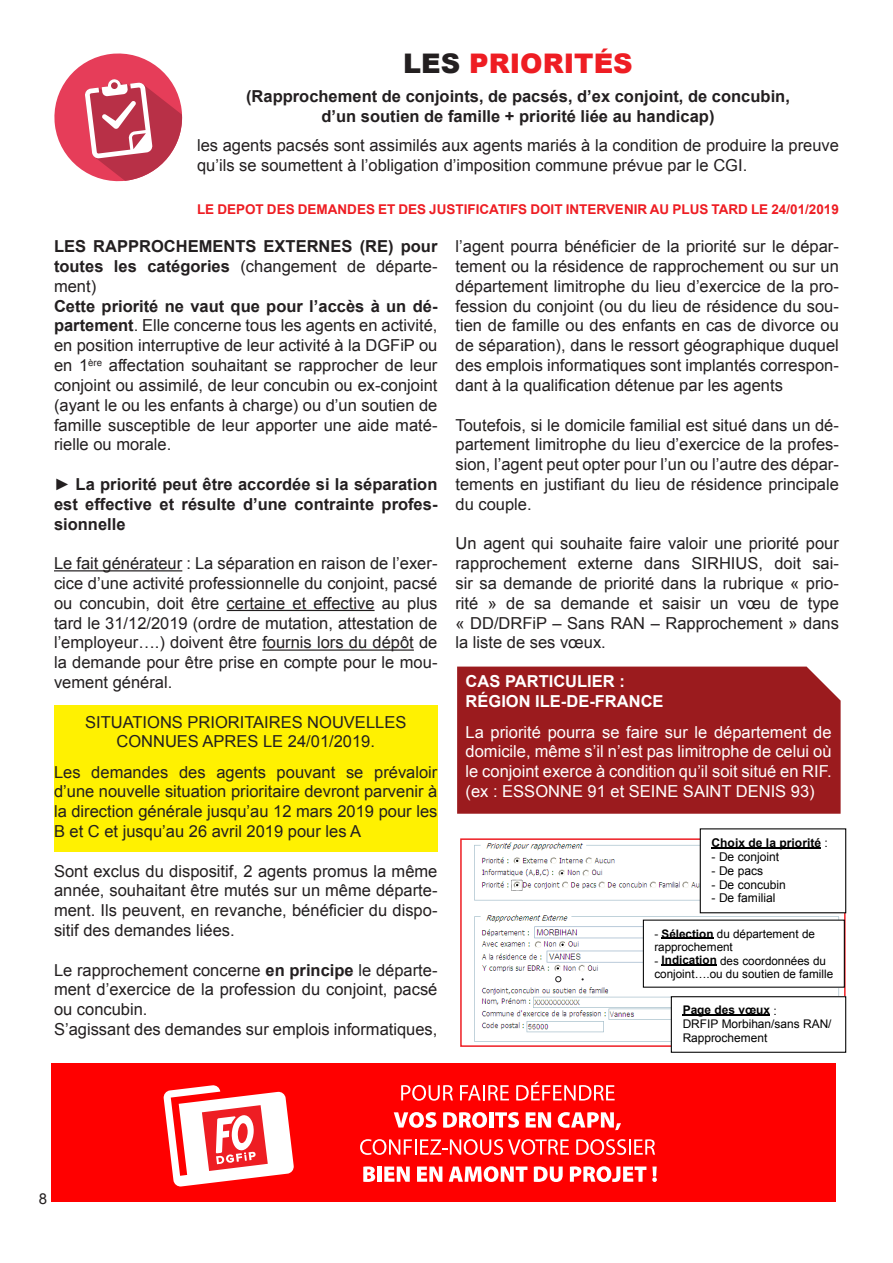
<style>
.page{position:relative;width:893px;height:1263px;background:#fff}
.page>*{position:absolute;margin:0;border:0;box-sizing:border-box;transform-origin:0 0}
.t1{font:900 27px "Arial";color:#ee1d23}
.t2{font:16.5px/19.8px "Arial";color:#231f20;text-align:justify}
.t3{font:700 16.5px/19.8px "Arial";color:#231f20;text-align:justify}
.t4{font:16.5px/19.8px "Arial";color:#fff;text-align:justify}
.t5{font:700 16.5px "Arial";color:#fff}
.t6{font:15px "Arial";color:#231f20}
.t7{font:700 13.5px "Arial";color:#ee1d23}
.t8{font:12px "Arial";letter-spacing:-.005em;color:#000}
.t9{font:700 12px "Arial";color:#000}
.t10{font:11.85px/13.8px "Arial";letter-spacing:-.005em;color:#000}
.t11{font:11.7px/13.5px "Arial";letter-spacing:-.005em;color:#000}
.s1{color:#231f20}
.s2{font-weight:400}
.s3{font-weight:700}
</style>
<div class="page">
<div style="left:54px;top:705px;width:383px;height:146px;background:#fff101"></div>
<img style="left:474px;top:841px;width:369px;height:203px">
<div style="left:460px;top:838px;width:386px;height:209px;border:2px solid #ee1d23"></div>
<div style="left:457px;top:666px;width:384px;height:148px;background:#9b1b1e"></div>
<div style="left:700px;top:829px;width:146px;height:84px;background:#fff"></div>
<div style="left:700px;top:828px;width:146px;height:85px;border:1px solid #000"></div>
<hr style="left:712px;top:847px;width:109px;height:1px;background:#000">
<div style="left:643px;top:920px;width:201px;height:67px;background:#fff"></div>
<hr style="left:661px;top:938px;width:52px;height:1px;background:#000">
<hr style="left:661px;top:964px;width:56px;height:2px;background:#000">
<div style="left:671px;top:997px;width:175px;height:55px;background:#fff"></div>
<div style="left:671px;top:996px;width:175px;height:57px;border:1px solid #000"></div>
<hr style="left:683px;top:1014px;width:87px;height:2px;background:#000">
<svg style="left:54px;top:53px;width:129px;height:129px"></svg>
<svg style="left:555px;top:976px;width:6px;height:6px"></svg>
<div style="left:51px;top:1063px;width:785px;height:139px;background:#f00"></div>
<svg style="left:401px;top:1085px;width:52px;height:16px"></svg>
<svg style="left:460px;top:1085px;width:49px;height:15px"></svg>
<svg style="left:516px;top:1082px;width:99px;height:18px"></svg>
<svg style="left:394px;top:1112px;width:42px;height:16px"></svg>
<svg style="left:443px;top:1112px;width:44px;height:16px"></svg>
<hr style="left:489px;top:1112px;width:4px;height:15px;background:#fff">
<svg style="left:495px;top:1112px;width:24px;height:16px"></svg>
<svg style="left:526px;top:1112px;width:25px;height:15px"></svg>
<svg style="left:558px;top:1112px;width:63px;height:18px"></svg>
<svg style="left:360px;top:1139px;width:209px;height:16px"></svg>
<svg style="left:576px;top:1139px;width:79px;height:16px"></svg>
<svg style="left:363px;top:1166px;width:12px;height:16px"></svg>
<hr style="left:377px;top:1166px;width:4px;height:16px;background:#fff">
<svg style="left:384px;top:1166px;width:26px;height:16px"></svg>
<svg style="left:417px;top:1166px;width:25px;height:16px"></svg>
<svg style="left:449px;top:1166px;width:78px;height:16px"></svg>
<svg style="left:534px;top:1166px;width:29px;height:16px"></svg>
<svg style="left:570px;top:1166px;width:76px;height:16px"></svg>
<svg style="left:652px;top:1166px;width:5px;height:16px"></svg>
<svg style="left:163px;top:1085px;width:131px;height:102px"></svg>
<hr style="left:54px;top:570px;width:128px;height:1px;background:#231f20">
<hr style="left:227px;top:610px;width:148px;height:1px;background:#231f20">
<hr style="left:262px;top:649px;width:152px;height:2px;background:#231f20">
<p class="t1" style="left:403px;top:44px;width:231px"><span class="s1">LES</span> PRIORITÉS</p>
<p class="t3" style="left:246px;top:87px;width:545px;text-align:center">(Rapprochement de conjoints, de pacsés, d’ex conjoint, de concubin, d’un soutien de famille + priorité liée au handicap)</p>
<p class="t2" style="left:197px;top:135px;width:643px">les agents pacsés sont assimilés aux agents mariés à la condition de produire la preuve qu’ils se soumettent à l’obligation d’imposition commune prévue par le CGI.</p>
<p class="t7" style="left:197px;top:200px;width:643px">LE DEPOT DES DEMANDES ET DES JUSTIFICATIFS DOIT INTERVENIR AU PLUS TARD LE 24/01/2019</p>
<p class="t3" style="left:54px;top:237px;width:385px">LES RAPPROCHEMENTS EXTERNES (RE) pour toutes les catégories <span class="s2">(changement de départe&shy;ment)</span></p>
<p class="t2" style="left:54px;top:296px;width:385px"><span class="s3">Cette priorité ne vaut que pour l’accès à un dé&shy;partement</span>. Elle concerne tous les agents en activité, en position interruptive de leur activité à la DGFiP ou en 1<sup>ère</sup> affectation souhaitant se rapprocher de leur conjoint ou assimilé, de leur concubin ou ex-conjoint (ayant le ou les enfants à charge) ou d’un soutien de famille susceptible de leur apporter une aide maté&shy;rielle ou morale.</p>
<p class="t3" style="left:54px;top:475px;width:385px">► La priorité peut être accordée si la séparation est effective et résulte d’une contrainte profes&shy;sionnelle</p>
<p class="t2" style="left:54px;top:554px;width:385px">Le fait générateur : La séparation en raison de l’exer&shy;cice d’une activité professionnelle du conjoint, pacsé ou concubin, doit être certaine et effective au plus tard le 31/12/2019 (ordre de mutation, attestation de l’employeur….) doivent être fournis lors du dépôt de la demande pour être prise en compte pour le mou&shy;vement général.</p>
<p class="t2" style="left:85px;top:712px;width:323px;text-align:center">SITUATIONS PRIORITAIRES NOUVELLES<br>CONNUES APRES LE 24/01/2019.</p>
<p class="t2" style="left:54px;top:762px;width:385px">Les demandes des agents pouvant se prévaloir d’une nouvelle situation prioritaire devront parvenir à la direction générale jusqu’au 12 mars 2019 pour les B et C et jusqu’au 26 avril 2019 pour les A</p>
<p class="t2" style="left:54px;top:861px;width:385px">Sont exclus du dispositif, 2 agents promus la même année, souhaitant être mutés sur un même départe&shy;ment. Ils peuvent, en revanche, bénéficier du dispo&shy;sitif des demandes liées.</p>
<p class="t2" style="left:54px;top:960px;width:385px">Le rapprochement concerne <span class="s3">en principe</span> le départe&shy;ment d’exercice de la profession du conjoint, pacsé ou concubin.</p>
<p class="t2" style="left:54px;top:1019px;width:385px">S’agissant des demandes sur emplois informatiques,</p>
<p class="t2" style="left:455px;top:237px;width:385px">l’agent pourra bénéficier de la priorité sur le dépar&shy;tement ou la résidence de rapprochement ou sur un département limitrophe du lieu d’exercice de la pro&shy;fession du conjoint (ou du lieu de résidence du sou&shy;tien de famille ou des enfants en cas de divorce ou de séparation), dans le ressort géographique duquel des emplois informatiques sont implantés correspon&shy;dant à la qualification détenue par les agents</p>
<p class="t2" style="left:455px;top:415px;width:385px">Toutefois, si le domicile familial est situé dans un dé&shy;partement limitrophe du lieu d’exercice de la profes&shy;sion, l’agent peut opter pour l’un ou l’autre des dépar&shy;tements en justifiant du lieu de résidence principale du couple.</p>
<p class="t2" style="left:455px;top:534px;width:385px">Un agent qui souhaite faire valoir une priorité pour rapprochement externe dans SIRHIUS, doit sai&shy;sir sa demande de priorité dans la rubrique « prio&shy;rité » de sa demande et saisir un vœu de type « DD/DRFiP – Sans RAN – Rapprochement » dans la liste de ses vœux.</p>
<p class="t5" style="left:466px;top:670px;width:161px">CAS PARTICULIER :</p>
<p class="t5" style="left:466px;top:690px;width:199px">RÉGION ILE-DE-FRANCE</p>
<p class="t4" style="left:466px;top:722px;width:367px">La priorité pourra se faire sur le département de domicile, même s’il n’est pas limitrophe de celui où le conjoint exerce à condition qu’il soit situé en RIF. (ex : ESSONNE 91 et SEINE SAINT DENIS 93)</p>
<p class="t9" style="left:712px;top:834px;width:118px">Choix de la priorité <span class="s2">:</span></p>
<p class="t8" style="left:712px;top:849px;width:69px">- De conjoint</p>
<p class="t8" style="left:712px;top:863px;width:53px">- De pacs</p>
<p class="t8" style="left:712px;top:876px;width:76px">- De concubin</p>
<p class="t8" style="left:712px;top:890px;width:65px">- De familial</p>
<p class="t11" style="left:654px;top:927px;width:162px">- <span class="s3">Sélection</span> du département de rapprochement</p>
<p class="t11" style="left:654px;top:954px;width:180px">- <span class="s3">Indication</span> des coordonnées du conjoint….ou du soutien de famille</p>
<p class="t10" style="left:683px;top:1003px;width:150px"><span class="s3">Page des vœux</span> :<br>DRFIP Morbihan/sans RAN/<br>Rapprochement</p>
<p class="t6" style="left:39px;top:1189px;width:10px">8</p>
</div>
